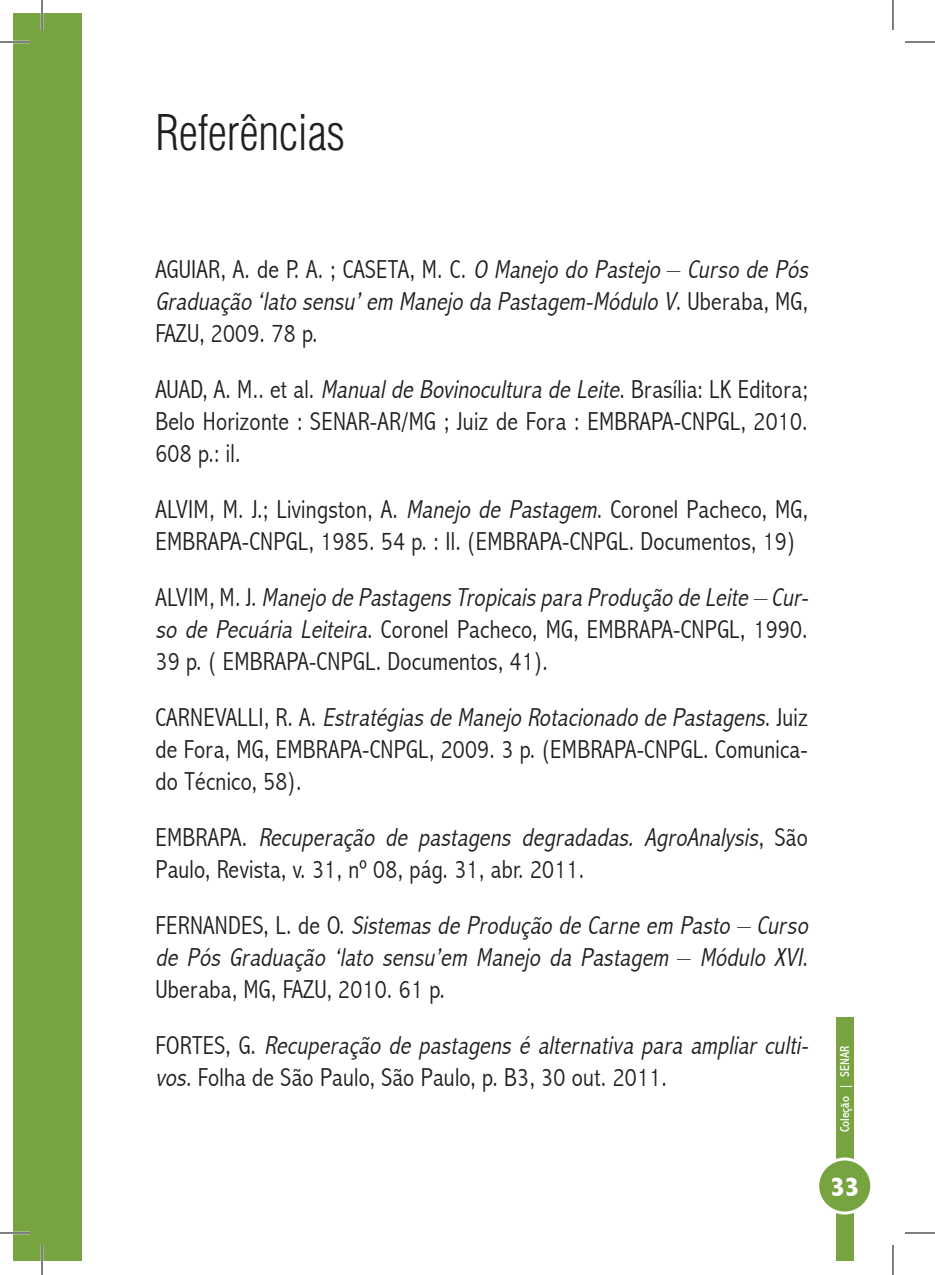
<style>
.page{position:relative;width:935px;height:1275px;background:#fff}
.page>*{position:absolute;margin:0;border:0;box-sizing:border-box;transform-origin:0 0}
.t1{font:300 condensed 48px "Helvetica LT Std";letter-spacing:-.005em;color:#231f20}
.t2{font:800 condensed 28px "Abadi";color:#fff}
.t3{font:300 condensed 26px/32px "Abadi";letter-spacing:.01em;color:#231f20}
.t4{font:italic 300 condensed 26px/32px "Abadi";color:#231f20}
.t5{font:condensed 13px "Abadi";color:#fff}
.s1{font-style:normal}
.s2{font-style:italic}
</style>
<div class="page">
<div style="left:836px;top:1017px;width:17px;height:244px;background:#78a341"></div>
<div style="left:817px;top:1159px;width:54px;height:54px;background:#78a341;border-radius:50%"></div>
<div style="left:816px;top:1157px;width:57px;height:57px;border:3px solid #fff;border-radius:50%"></div>
<div style="left:14px;top:14px;width:28px;height:1247px;background:#78a341"></div>
<div style="left:42px;top:14px;width:40px;height:1247px;background:#78a341"></div>
<hr style="left:0;top:41px;width:30px;height:2px;background:#fff">
<hr style="left:0;top:1231px;width:30px;height:3px;background:#fff">
<hr style="left:41px;top:0;width:2px;height:30px;background:#fff">
<hr style="left:41px;top:1245px;width:2px;height:30px;background:#fff">
<hr style="left:0;top:42px;width:30px;height:1px;background:#000">
<hr style="left:904px;top:42px;width:30px;height:1px;background:#000">
<hr style="left:0;top:1232px;width:30px;height:1px;background:#000">
<hr style="left:904px;top:1232px;width:30px;height:1px;background:#000">
<hr style="left:42px;top:0;width:1px;height:30px;background:#000">
<hr style="left:42px;top:1245px;width:1px;height:30px;background:#000">
<hr style="left:892px;top:0;width:1px;height:30px;background:#000">
<hr style="left:892px;top:1245px;width:1px;height:30px;background:#000">
<h1 class="t1" style="left:155px;top:103px;width:191px">Referências</h1>
<p class="t4" style="left:155px;top:253px;width:659px"><span class="s1">AGUIAR, A. de P. A. ; CASETA, M. C.</span> O Manejo do Pastejo <span class="s1">–</span> Curso de Pós<br>Graduação ‘lato sensu’em Manejo da Pastagem-Módulo V<span class="s1">. U b e r a b a , M G ,<br>FAZU, 2009. 78 p.</span></p>
<p class="t3" style="left:155px;top:373px;width:653px;text-align:justify">AUAD, A. M.. et al. <span class="s2">Manualde Bovinocultura de Leite</span>. Brasília: LK Editora; Belo Horizonte : SENAR-AR/MG ; Juiz de Fora : EMBRAPA-CNPGL, 2010.<br>608 p.: il.</p>
<p class="t3" style="left:155px;top:493px;width:653px">ALVIM, M. J.; Livingston, A. <span class="s2">Manejo de Pastagem</span>. Coronel Pacheco, MG,<br>EMBRAPA-CNPGL, 1985. 54 p. : Il. (EMBRAPA-CNPGL. Documentos, 19)</p>
<p class="t3" style="left:155px;top:581px;width:659px">A LV I M , M . J . <span class="s2">Manejo de Pastagens Tropicais para Produção de Leite – Cur&shy;so de Pecuária Leiteira</span>. Coronel Pacheco, MG, EMBRAPA-CNPGL, 1990.<br>39 p. ( EMBRAPA-CNPGL. Documentos, 41).</p>
<p class="t3" style="left:155px;top:701px;width:653px;text-align:justify">C A R N E VA L L I , R . A . <span class="s2">Estratégias de Manejo Rotacionado de Pastagens</span>. J u i z de Fora, MG, EMBRAPA-CNPGL, 2009. 3 p. (EMBRAPA-CNPGL. Comunica&shy;do Técnico, 58).</p>
<p class="t3" style="left:155px;top:821px;width:653px">E M B R A PA . <span class="s2">Recuperação de pastagens degradadas. AgroAnalysis</span>, S ã o<br>Paulo, Revista, v. 31, nº 08, pág. 31, abr. 2011.</p>
<p class="t4" style="left:155px;top:909px;width:659px"><span class="s1">F E R N A N D E S , L . d e O.</span> Sistemas de Produção de Carne em Pasto – Curso de Pós Graduação ‘lato sensu’em Manejo da Pastagem <span class="s1">–</span> Módulo XVI<span class="s1">.<br>Uberaba, MG, FAZU, 2010. 61 p.</span></p>
<p class="t4" style="left:155px;top:1029px;width:659px"><span class="s1">F O R T E S , G .</span> Recuperação de pastagens é alternativa para ampliar culti&shy;vos<span class="s1">. Folha de São Paulo, São Paulo, p. B3, 30 out. 2011.</span></p>
<p class="t5" style="left:837px;top:1132px;width:88px;rotate:-90deg">Coleção | SENAR</p>
<p class="t2" style="left:830px;top:1170px;width:30px">33</p>
</div>
